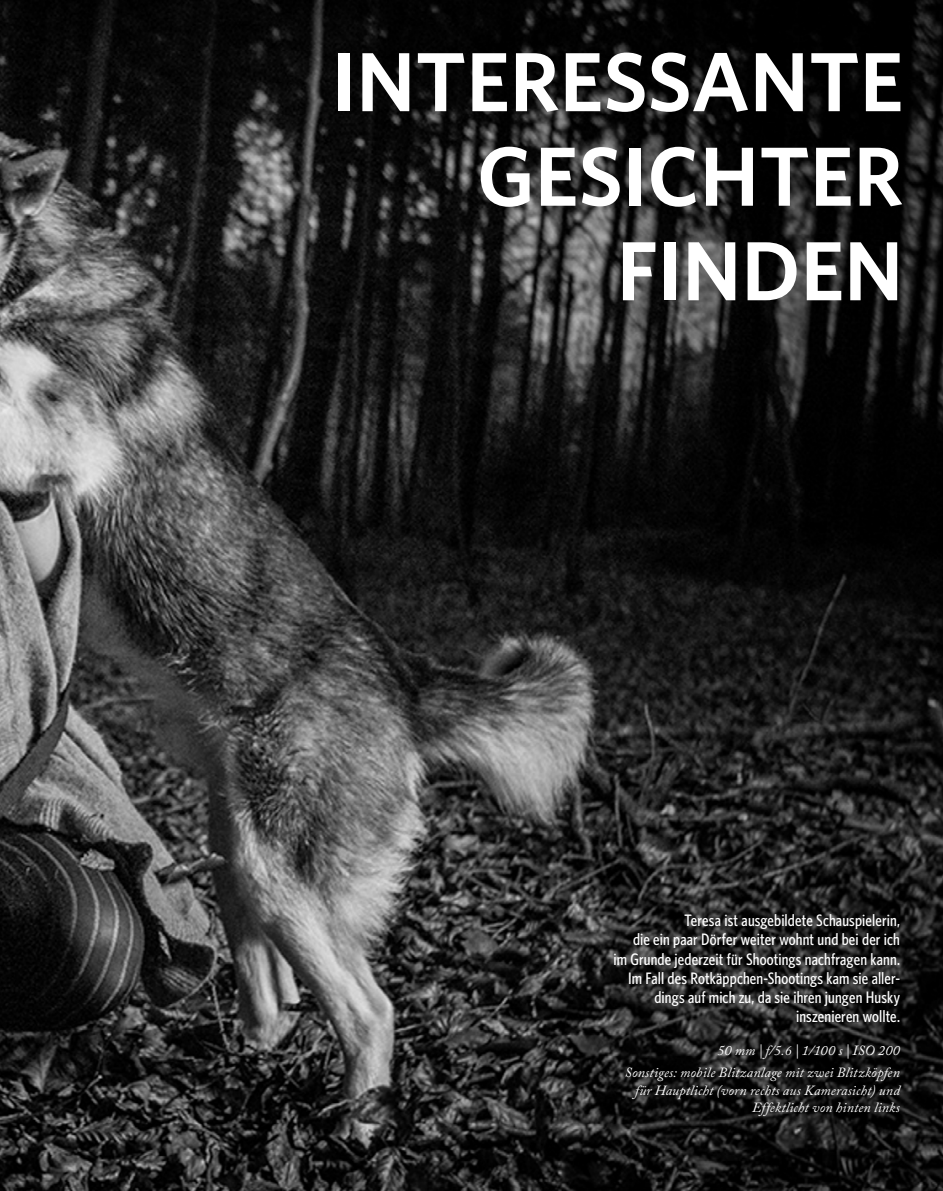
<style>
.page{position:relative;width:943px;height:1191px;background:#fff}
.page>*{position:absolute;margin:0;border:0;box-sizing:border-box;transform-origin:0 0}
.t1{font:600 84px/94.5px "Whitney";color:#fff;text-align:right}
.t2{font:500 16.62px/19.2px "Whitney Condensed";letter-spacing:.01em;color:#fff;text-align:right}
.t3{font:italic 14px/22.4px "Adobe Caslon Pro";letter-spacing:.01em;color:#fff;text-align:right}
</style>
<div class="page">
<img style="left:0;top:0;width:942px;height:1191px">
<h1 class="t1" style="left:332px;top:32px;width:572px">INTERESSANTE<br>GESICHTER<br>FINDEN</h1>
<p class="t2" style="left:613px;top:910px;width:288px">Teresa ist ausgebildete Schauspielerin,<br>die ein paar Dörfer weiter wohnt und bei der ich<br>im Grunde jederzeit für Shootings nachfragen kann.<br>Im Fall des Rotkäppchen-Shootings kam sie aller&shy;dings auf mich zu, da sie ihren jungen Husky inszenieren wollte.</p>
<p class="t3" style="left:624px;top:1038px;width:277px">50 mm | f/5.6 | 1/100 s | ISO 200<br>Sonstiges: mobile Blitzanlage mit zwei Blitzköpfen</p>
<p class="t3" style="left:635px;top:1081px;width:266px;line-height:17.5px">für Hauptlicht (vorn rechts aus Kamerasicht) und<br>Effektlicht von hinten links</p>
</div>
